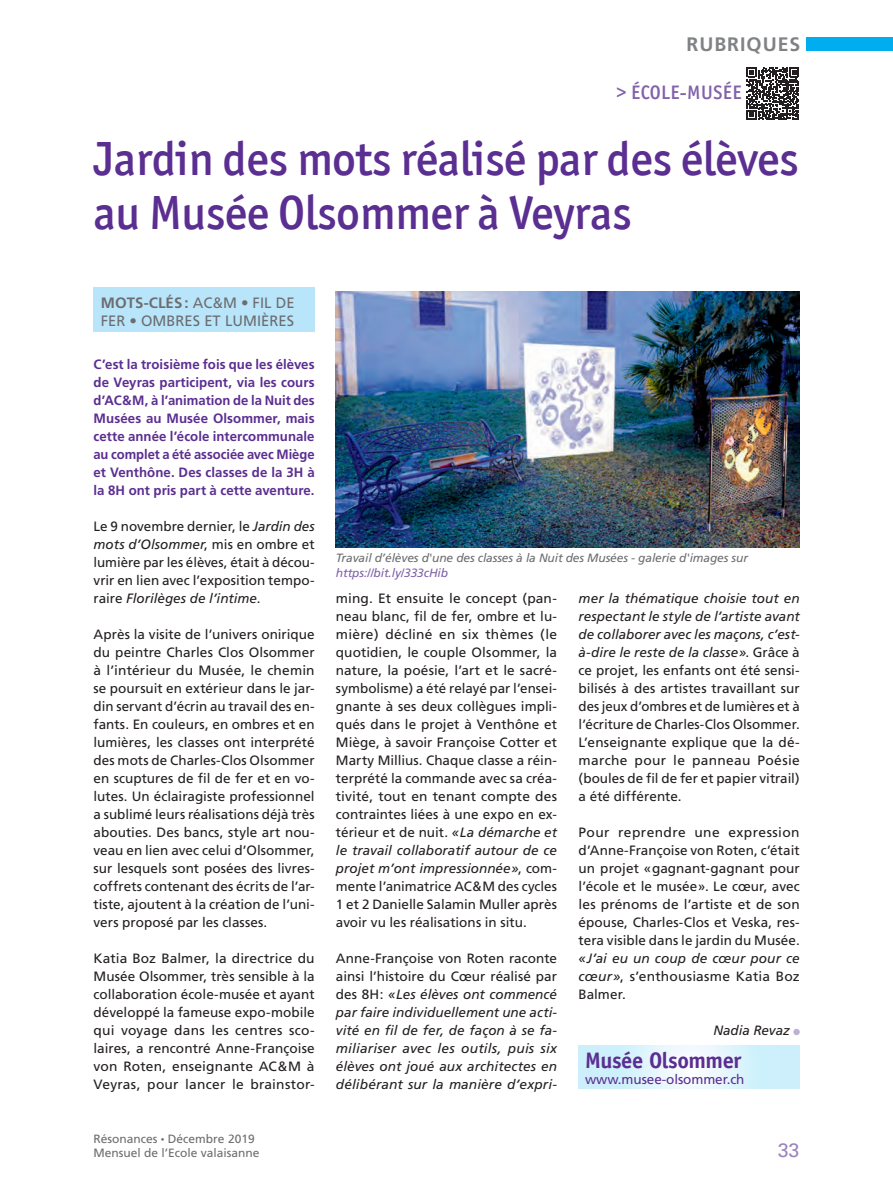
<style>
.page{position:relative;width:893px;height:1191px;background:#fff}
.page>*{position:absolute;margin:0;border:0;box-sizing:border-box;transform-origin:0 0}
.t1{font:500 48px/54px "Officina San ITC";letter-spacing:-.01em;color:#5b2e91}
.t2{font:700 22.5px "Officina Sans";letter-spacing:-.02em;color:#5b2e91}
.t3{font:500 19.5px "Officina San ITC";letter-spacing:.02em;color:#8161aa}
.t4{font:700 19.5px "Frutiger";letter-spacing:.05em;color:#808285}
.t5{font:19.5px "Univers LT Std";color:#9c85bd}
.t6{font:15px/18px "Frutiger";letter-spacing:.005em;color:#6c6d70}
.t7{font:13.5px/18px "Frutiger";letter-spacing:.005em;color:#231f20;text-align:justify}
.t8{font:italic 13.5px/18px "Frutiger";letter-spacing:.005em;color:#231f20;text-align:justify}
.t9{font:700 13.5px/18px "Frutiger";letter-spacing:.005em;color:#5b2e91;text-align:justify}
.t10{font:13.5px "Frutiger";letter-spacing:-.005em;color:#5b2e91}
.t11{font:italic 12px "Frutiger";letter-spacing:-.01em;color:#6c6d70}
.t12{font:12px/14.4px "Frutiger";color:#6c6d70}
.t13{font:italic 12px "Frutiger";letter-spacing:-.01em;color:#8161aa}
.s1{font-weight:700}
.s2{font-style:italic}
.s3{font-size:7.5px}
.s4{font-style:normal}
</style>
<div class="page">
<div style="left:806px;top:37px;width:87px;height:14px;background:#00aeef"></div>
<div style="left:793px;top:1028px;width:7px;height:7px;background:#beafd4;border-radius:50%"></div>
<div style="left:94px;top:287px;width:221px;height:45px;background:#b9e5fa"></div>
<svg style="left:578px;top:1045px;width:222px;height:43px"></svg>
<img style="left:336px;top:292px;width:463px;height:255px">
<svg style="left:747px;top:67px;width:52px;height:53px"></svg>
<h3 class="t4" style="left:686px;top:33px;width:115px">RUBRIQUES</h3>
<h3 class="t3" style="left:616px;top:81px;width:127px">&gt; ÉCOLE-MUSÉE</h3>
<h1 class="t1" style="left:94px;top:131px;width:707px">Jardin des mots réalisé par des élèves au Musée Olsommer à Veyras</h1>
<p class="t6" style="left:101px;top:294px;width:195px"><span class="s1">MOTS-CLÉS:</span> AC&amp;M • FIL DE<br>FER • OMBRES ET LUMIÈRES</p>
<p class="t9" style="left:94px;top:355px;width:223px">C’est la troisième fois que les élèves de Veyras participent, via les cours d’AC&amp;M, à l’animation de la Nuit des Musées au Musée Olsommer, mais cette année l’école intercommunale au complet a été associée avec Miège et Venthône. Des classes de la 3H à la 8H ont pris part à cette aventure.</p>
<p class="t7" style="left:94px;top:517px;width:223px">Le 9 novembre dernier, le <span class="s2">Jardin des mots d’Olsommer</span>, mis en ombre et lumière par les élèves, était à décou&shy;vrir en lien avec l’exposition tempo&shy;raire <span class="s2">Florilèges de l’intime</span>.</p>
<p class="t7" style="left:94px;top:625px;width:223px">Après la visite de l’univers onirique du peintre Charles Clos Olsommer à l’intérieur du Musée, le chemin se poursuit en extérieur dans le jar&shy;din servant d’écrin au travail des en&shy;fants. En couleurs, en ombres et en lumières, les classes ont interprété des mots de Charles-Clos Olsommer en scuptures de fil de fer et en vo&shy;lutes. Un éclairagiste professionnel a sublimé leurs réalisations déjà très abouties. Des bancs, style art nou&shy;veau en lien avec celui d’Olsommer, sur lesquels sont posées des livres&shy;coffrets contenant des écrits de l’ar&shy;tiste, ajoutent à la création de l’uni&shy;vers proposé par les classes.</p>
<p class="t7" style="left:94px;top:949px;width:223px">Katia Boz Balmer, la directrice du Musée Olsommer, très sensible à la collaboration école-musée et ayant développé la fameuse expo-mobile qui voyage dans les centres sco&shy;laires, a rencontré Anne-Françoise von Roten, enseignante AC&amp;M à Veyras, pour lancer le brainstor-</p>
<p class="t12" style="left:94px;top:1131px;width:168px">Résonances <span class="s3">•</span> Décembre 2019<br>Mensuel de l’Ecole valaisanne</p>
<p class="t11" style="left:336px;top:551px;width:414px">Travail d’élèves d'une des classes à la Nuit des Musées - galerie d'images sur</p>
<p class="t13" style="left:336px;top:566px;width:114px">https://bit.ly/333cHib</p>
<p class="t7" style="left:336px;top:589px;width:223px">ming. Et ensuite le concept (pan&shy;neau blanc, fil de fer, ombre et lu&shy;mière) décliné en six thèmes (le quotidien, le couple Olsommer, la nature, la poésie, l’art et le sacré&shy;symbolisme) a été relayé par l’ensei&shy;gnante à ses deux collègues impli&shy;qués dans le projet à Venthône et Miège, à savoir Françoise Cotter et Marty Millius. Chaque classe a réin&shy;terprété la commande avec sa créa&shy;tivité, tout en tenant compte des contraintes liées à une expo en ex&shy;térieur et de nuit. <span class="s2">«La démarche et le travail collaboratif autour de ce projet m’ont impressionnée»</span>, com&shy;mente l’animatrice AC&amp;M des cycles 1 et 2 Danielle Salamin Muller après avoir vu les réalisations in situ.</p>
<p class="t8" style="left:336px;top:949px;width:223px"><span class="s4">Anne-Françoise von Roten raconte ainsi l’histoire du Cœur réalisé par des 8H:</span> «Les élèves ont commencé par faire individuellement une acti&shy;vité en fil de fer, de façon à se fa&shy;miliariser avec les outils, puis six élèves ont joué aux architectes en délibérant sur la manière d’expri-</p>
<p class="t7" style="left:579px;top:589px;width:223px"><span class="s2">mer la thématique choisie tout en respectant le style de l’artiste avant de collaborer avec les maçons, c’est&shy;à-dire le reste de la classe»</span>. Grâce à ce projet, les enfants ont été sensi&shy;bilisés à des artistes travaillant sur des jeux d’ombres et de lumières et à l’écriture de Charles-Clos Olsommer.<br>L’enseignante explique que la dé&shy;marche pour le panneau Poésie (boules de fil de fer et papier vitrail) a été différente.</p>
<p class="t7" style="left:579px;top:823px;width:223px">Pour reprendre une expression d’Anne-Françoise von Roten, c’était un projet «gagnant-gagnant pour l’école et le musée». Le cœur, avec les prénoms de l’artiste et de son épouse, Charles-Clos et Veska, res&shy;tera visible dans le jardin du Musée.</p>
<p class="t8" style="left:579px;top:949px;width:223px">«J’ai eu un coup de cœur pour ce cœur»<span class="s4">, s’enthousiasme Katia Boz Balmer.</span></p>
<p class="t8" style="left:713px;top:1021px;width:78px">Nadia Revaz</p>
<h2 class="t2" style="left:585px;top:1046px;width:158px">Musée Olsommer</h2>
<p class="t10" style="left:585px;top:1071px;width:161px">www.musee-olsommer.ch</p>
<h3 class="t5" style="left:778px;top:1138px;width:23px">33</h3>
</div>
